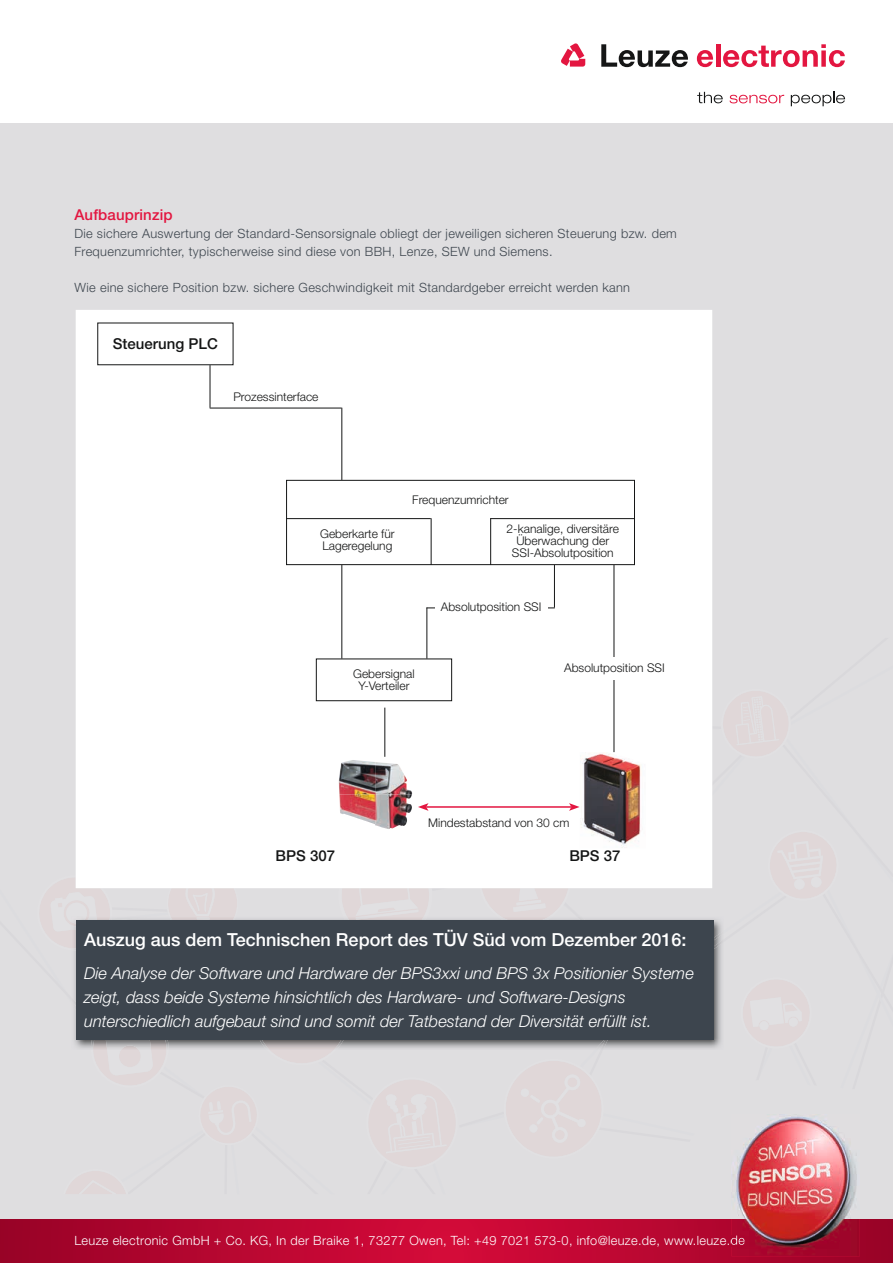
<style>
.page{position:relative;width:893px;height:1263px;background:#fff}
.page>*{position:absolute;margin:0;border:0;box-sizing:border-box;transform-origin:0 0}
.t1{font:500 18px "Helvetica Neue LT Pro";color:#fff}
.t2{font:italic 300 16.5px/24px "Helvetica Neue LT Pro";color:#fff}
.t3{font:500 15px "Helvetica Neue LT Pro";color:#151616}
.t4{font:500 15px "Helvetica Neue LT Pro";letter-spacing:.01em;color:#e31640}
.t5{font:300 12.75px/18px "Helvetica Neue LT Pro";letter-spacing:.025em;color:#3d454e}
.t6{font:300 12.75px "Helvetica Neue LT Pro";letter-spacing:.025em;color:#fff}
.t7{font:300 12px/12px "Helvetica Neue LT Pro";color:#151616;text-align:center}
</style>
<div class="page">
<svg style="left:561px;top:43px;width:24px;height:24px"></svg>
<svg style="left:697px;top:50px;width:16px;height:17px"></svg>
<hr style="left:716px;top:44px;width:4px;height:23px;background:#e31640">
<svg style="left:723px;top:44px;width:122px;height:23px"></svg>
<svg style="left:730px;top:95px;width:54px;height:8px"></svg>
<svg style="left:601px;top:44px;width:87px;height:23px"></svg>
<svg style="left:697px;top:92px;width:26px;height:11px"></svg>
<svg style="left:791px;top:92px;width:54px;height:14px"></svg>
<div style="left:0;top:123px;width:893px;height:1095px;background:#dfdee0"></div>
<img style="left:731px;top:1117px;width:126px;height:101px">
<svg style="left:0;top:1218px;width:893px;height:45px;background:#b60d34"></svg>
<div style="left:76px;top:310px;width:636px;height:578px;background:#fff"></div>
<div style="left:286px;top:480px;width:349px;height:85px;border:1px solid #151616"></div>
<hr style="left:431px;top:518px;width:1px;height:47px;background:#151616">
<hr style="left:490px;top:518px;width:1px;height:47px;background:#151616">
<hr style="left:286px;top:518px;width:145px;height:1px;background:#151616">
<hr style="left:490px;top:518px;width:145px;height:1px;background:#151616">
<div style="left:316px;top:658px;width:136px;height:43px;border:1px solid #151616"></div>
<hr style="left:426px;top:806px;width:145px;height:2px;background:#e31640">
<svg style="left:418px;top:803px;width:10px;height:8px"></svg>
<svg style="left:569px;top:803px;width:11px;height:8px"></svg>
<hr style="left:384px;top:708px;width:1px;height:49px;background:#151616">
<hr style="left:210px;top:365px;width:1px;height:43px;background:#151616">
<hr style="left:341px;top:408px;width:1px;height:72px;background:#151616">
<hr style="left:341px;top:565px;width:1px;height:93px;background:#151616">
<hr style="left:426px;top:607px;width:1px;height:51px;background:#151616">
<hr style="left:554px;top:565px;width:1px;height:42px;background:#151616">
<hr style="left:614px;top:565px;width:1px;height:187px;background:#151616">
<hr style="left:210px;top:408px;width:131px;height:1px;background:#151616">
<hr style="left:426px;top:607px;width:129px;height:1px;background:#151616">
<div style="left:435px;top:598px;width:112px;height:16px;background:#fff"></div>
<div style="left:551px;top:657px;width:127px;height:22px;background:#fff"></div>
<img style="left:580px;top:752px;width:66px;height:96px">
<img style="left:339px;top:760px;width:37px;height:65px">
<img style="left:376px;top:762px;width:36px;height:67px">
<img style="left:74px;top:919px;width:648px;height:129px">
<img style="left:713px;top:931px;width:9px;height:8px">
<img style="left:713px;top:939px;width:10px;height:29px">
<img style="left:74px;top:1028px;width:2px;height:8px">
<img style="left:74px;top:1003px;width:2px;height:25px">
<img style="left:595px;top:1040px;width:28px;height:9px">
<img style="left:601px;top:1040px;width:16px;height:9px">
<img style="left:577px;top:918px;width:32px;height:3px">
<img style="left:343px;top:917px;width:84px;height:4px">
<img style="left:356px;top:917px;width:25px;height:2px">
<img style="left:254px;top:1040px;width:96px;height:10px">
<img style="left:91px;top:1040px;width:78px;height:10px">
<img style="left:106px;top:1040px;width:45px;height:10px">
<img style="left:497px;top:917px;width:56px;height:4px">
<svg style="left:72px;top:875px;width:167px;height:128px"></svg>
<div style="left:76px;top:921px;width:637px;height:119px;background:#3d454e"></div>
<p class="t4" style="left:74px;top:205px;width:100px">Aufbauprinzip</p>
<p class="t5" style="left:74px;top:224px;width:604px">Die sichere Auswertung der Standard-Sensorsignale obliegt der jeweiligen sicheren Steuerung bzw. dem<br>Frequenzumrichter, typischerweise sind diese von BBH, Lenze, SEW und Siemens.</p>
<p class="t5" style="left:74px;top:278px;width:557px">Wie eine sichere Position bzw. sichere Geschwindigkeit mit Standardgeber erreicht werden kann</p>
<p class="t3" style="left:113px;top:335px;width:107px">Steuerung PLC</p>
<p class="t7" style="left:233px;top:390px;width:87px">Prozessinterface</p>
<p class="t7" style="left:412px;top:494px;width:98px">Frequenzumrichter</p>
<p class="t7" style="left:320px;top:528px;width:76px;text-align:left">Geberkarte für<br>Lageregelung</p>
<p class="t7" style="left:507px;top:523px;width:114px">2-kanalige, diversitäre<br>Überwachung der<br>SSI-Absolutposition</p>
<p class="t7" style="left:353px;top:668px;width:63px">Gebersignal<br>Y-Verteiler</p>
<p class="t7" style="left:441px;top:600px;width:102px">Absolutposition SSI</p>
<p class="t7" style="left:564px;top:662px;width:102px">Absolutposition SSI</p>
<p class="t3" style="left:276px;top:846px;width:61px">BPS 307</p>
<p class="t7" style="left:428px;top:817px;width:143px">Mindestabstand von 30 cm</p>
<p class="t3" style="left:569px;top:846px;width:53px">BPS 37</p>
<h1 class="t1" style="left:84px;top:929px;width:604px">Auszug aus dem Technischen Report des TÜV Süd vom Dezember 2016:</h1>
<p class="t2" style="left:84px;top:961px;width:611px">Die Analyse der Software und Hardware der BPS3xxi und BPS 3x Positionier Systeme zeigt, dass beide Systeme hinsichtlich des Hardware- und Software-Designs<br>unter schiedlich aufgebaut sind und somit der Tatbestand der Diversität erfüllt ist.</p>
<p class="t6" style="left:74px;top:1232px;width:672px">Leuze electronic GmbH + Co. KG, In der Braike 1, 73277 Owen, Tel: +49 7021 573-0, info@leuze.de, www.leuze.de</p>
</div>
